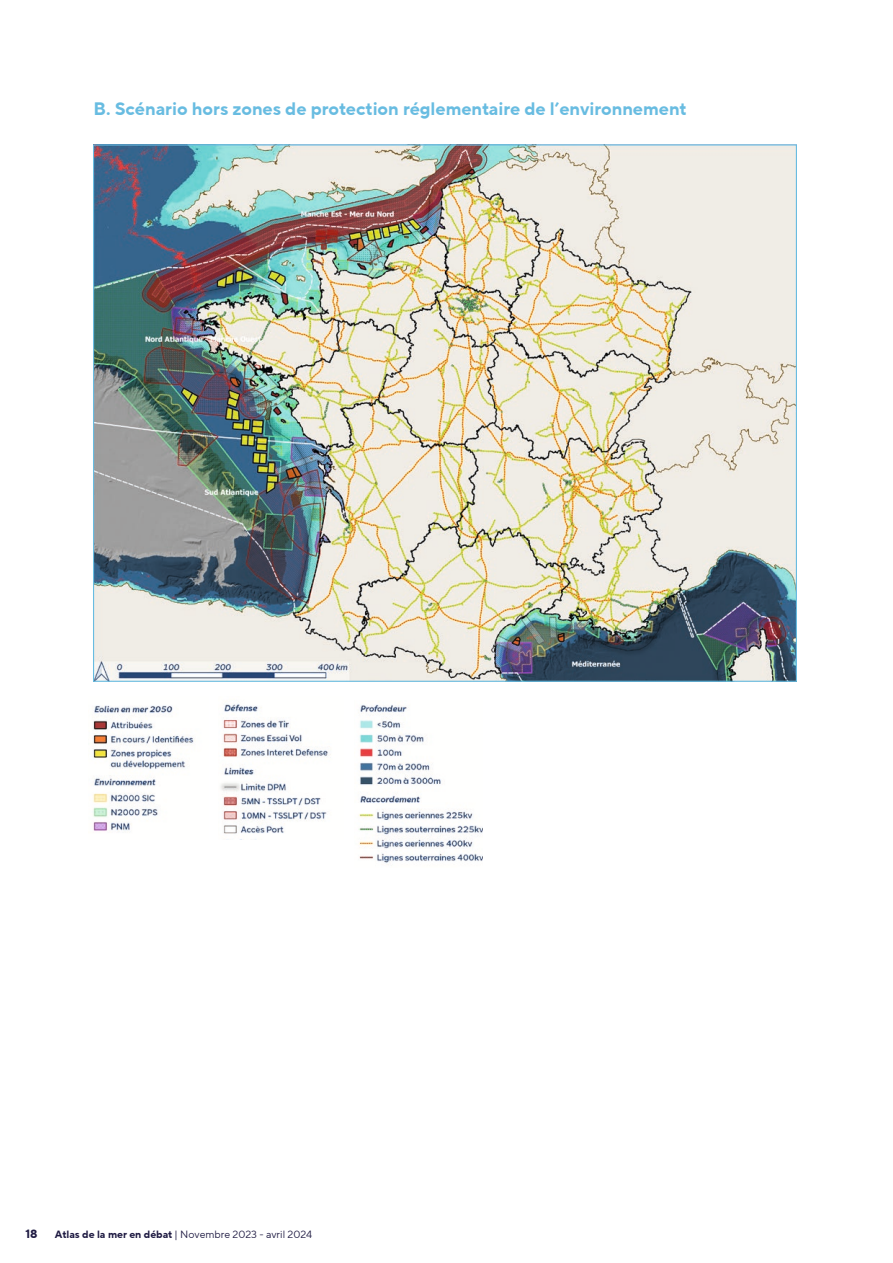
<style>
.page{position:relative;width:893px;height:1263px;background:#fff}
.page>*{position:absolute;margin:0;border:0;box-sizing:border-box;transform-origin:0 0}
.t1{font:700 18px "TT Norms Pro";color:#68bce1}
.t2{font:700 12px "TT Norms Pro";color:#1e1a42}
.t3{font:10.5px "TT Norms Pro";color:#1e1a42}
.s1{font-weight:700}
</style>
<div class="page">
<img style="left:95px;top:146px;width:700px;height:534px">
<img style="left:93px;top:705px;width:102px;height:126px">
<img style="left:221px;top:704px;width:110px;height:130px">
<img style="left:359px;top:704px;width:124px;height:161px">
<p class="t1" style="left:94px;top:95px;width:594px">B. Scénario hors zones de protection réglementaire de l’environnement</p>
<p class="t2" style="left:25px;top:1224px;width:14px">18</p>
<p class="t3" style="left:55px;top:1226px;width:259px"><span class="s1">Atlas de la mer en débat</span> | Novembre 2023 - avril 2024</p>
</div>
